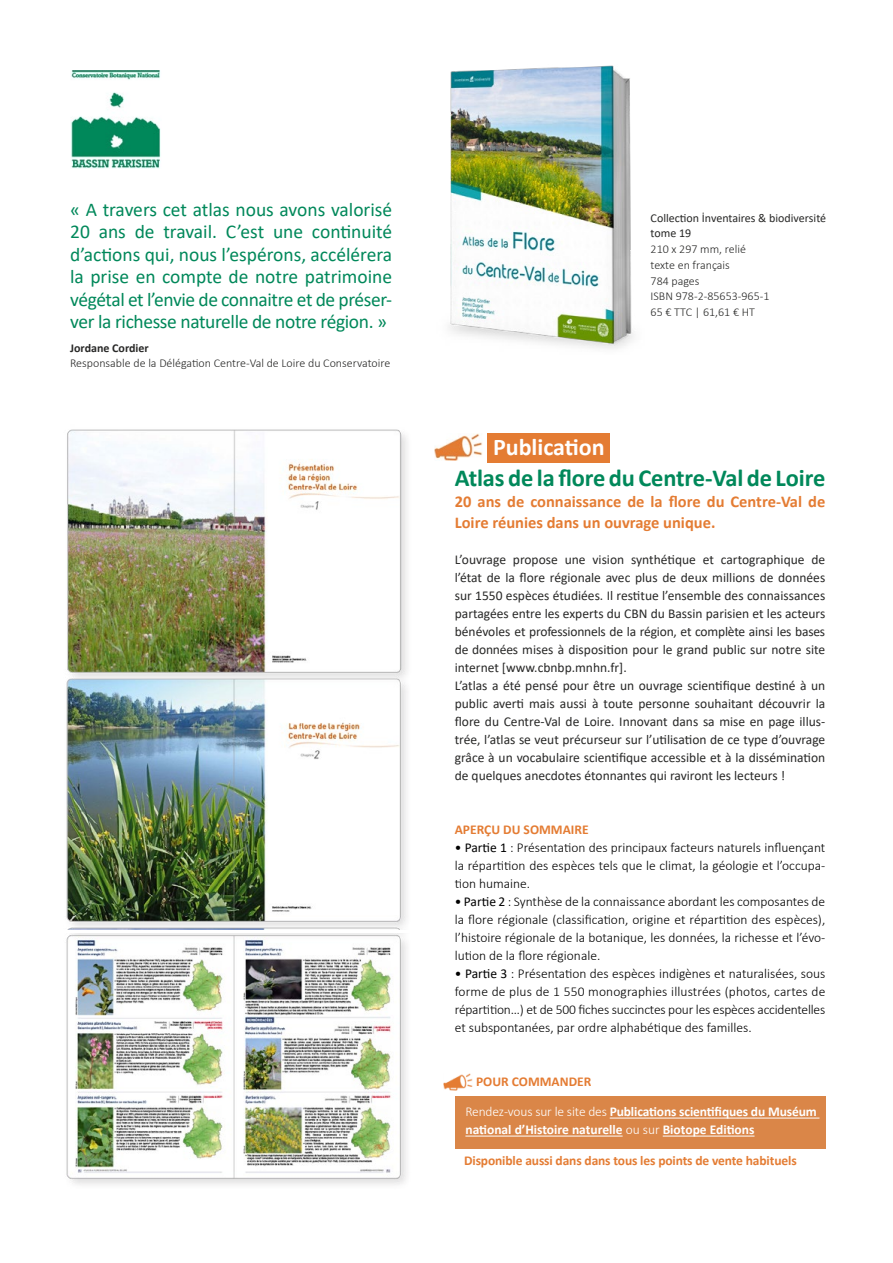
<style>
.page{position:relative;width:893px;height:1263px;background:#fff}
.page>*{position:absolute;margin:0;border:0;box-sizing:border-box;transform-origin:0 0}
.t1{font:700 24.45px "Calibri";letter-spacing:-.005em;color:#00885a}
.t2{font:700 24px "Calibri";color:#fff}
.t3{font:19.5px/22.5px "Calibri";letter-spacing:-.02em;color:#00885a;text-align:justify}
.t4{font:700 16.5px/21px "Calibri";color:#e47c33}
.t5{font:13.5px/18px "Calibri";color:#282827}
.t6{font:300 13.5px/18px "Calibri";color:#000;text-align:justify}
.t7{font:700 13.5px/18px "Calibri";letter-spacing:-.01em;color:#fff}
.t8{font:700 13.5px "Calibri";letter-spacing:-.01em;color:#e47c33}
.t9{font:300 12px/15.8px "Calibri";color:#282827}
.t10{font:12px/15.8px "Calibri";color:#282827}
.t11{font:700 12px "Calibri";color:#282827}
.s1{font-weight:400}
.s2{font-weight:300}
</style>
<div class="page">
<div style="left:455px;top:1096px;width:370px;height:52px;background:#da8648"></div>
<div style="left:487px;top:433px;width:122px;height:30px;background:#e47c33"></div>
<img style="left:66px;top:429px;width:341px;height:500px">
<hr style="left:610px;top:1117px;width:209px;height:1px;background:#fff">
<hr style="left:465px;top:1135px;width:158px;height:1px;background:#fff">
<hr style="left:663px;top:1135px;width:91px;height:1px;background:#fff">
<img style="left:71px;top:70px;width:90px;height:98px">
<img style="left:449px;top:65px;width:185px;height:284px">
<img style="left:66px;top:933px;width:341px;height:252px">
<img style="left:434px;top:433px;width:49px;height:28px">
<img style="left:444px;top:1074px;width:29px;height:16px">
<p class="t3" style="left:70px;top:197px;width:324px">« A travers cet atlas nous avons valorisé 20 ans de travail. C’est une continuité d’actions qui, nous l’espérons, accélérera la prise en compte de notre patrimoine végétal et l’envie de connaitre et de préser&shy;ver la richesse naturelle de notre région. »</p>
<p class="t11" style="left:70px;top:340px;width:80px">Jordane Cordier</p>
<p class="t9" style="left:70px;top:355px;width:322px">Responsable de la Délégation Centre-Val de Loire du Conservatoire</p>
<p class="t10" style="left:651px;top:209px;width:177px">Collection İnventaires &amp; biodiversité tome 19</p>
<p class="t9" style="left:651px;top:241px;width:120px">210 x 297 mm, relié texte en français<br>784 pages<br>ISBN 978-2-85653-965-1<br>65 € TTC | 61,61 € HT</p>
<h2 class="t2" style="left:493px;top:430px;width:113px">Publication</h2>
<h1 class="t1" style="left:455px;top:460px;width:372px">Atlas de la flore du Centre-Val de Loire</h1>
<p class="t4" style="left:455px;top:490px;width:372px">20 ans de connaissance de la flore du Centre-Val de<br>Loire réunies dans un ouvrage unique.</p>
<p class="t5" style="left:455px;top:550px;width:372px">L’ouvrage propose une vision synthétique et cartographique de l’état de la flore régionale avec plus de deux millions de données sur 1550 espèces étudiées. Il restitue l’ensemble des connaissances partagées entre les experts du CBN du Bassin parisien et les acteurs bénévoles et professionnels de la région, et complète ainsi les bases de données mises à disposition pour le grand public sur notre site internet [www.cbnbp.mnhn.fr].<br>L’atlas a été pensé pour être un ouvrage scientifique destiné à un public averti mais aussi à toute personne souhaitant découvrir la flore du Centre-Val de Loire. Innovant dans sa mise en page illus&shy;trée, l’atlas se veut précurseur sur l’utilisation de ce type d’ouvrage grâce à un vocabulaire scientifique accessible et à la dissémination de quelques anecdotes étonnantes qui raviront les lecteurs !</p>
<p class="t8" style="left:455px;top:820px;width:135px">APERÇU DU SOMMAIRE</p>
<p class="t6" style="left:455px;top:838px;width:372px"><span class="s1">• Partie 1</span> : Présentation des principaux facteurs naturels influençant la répartition des espèces tels que le climat, la géologie et l’occupa&shy;tion humaine.</p>
<p class="t6" style="left:455px;top:892px;width:372px"><span class="s1">• Partie 2</span> : Synthèse de la connaissance abordant les composantes de la flore régionale (classification, origine et répartition des espèces), l’histoire régionale de la botanique, les données, la richesse et l’évo&shy;lution de la flore régionale.</p>
<p class="t6" style="left:455px;top:964px;width:372px"><span class="s1">• Partie 3</span> : Présentation des espèces indigènes et naturalisées, sous forme de plus de 1 550 monographies illustrées (photos, cartes de répartition…) et de 500 fiches succinctes pour les espèces accidentelles et subspontanées, par ordre alphabétique des familles.</p>
<p class="t8" style="left:476px;top:1072px;width:117px">POUR COMMANDER</p>
<p class="t7" style="left:465px;top:1103px;width:353px"><span class="s2">Rendez-vous sur le site des</span> Publications scientifiques du Muséum national d’Histoire naturelle <span class="s2">ou sur</span> Biotope Editions</p>
<p class="t8" style="left:464px;top:1151px;width:334px">Disponible aussi dans dans tous les points de vente habituels</p>
</div>
